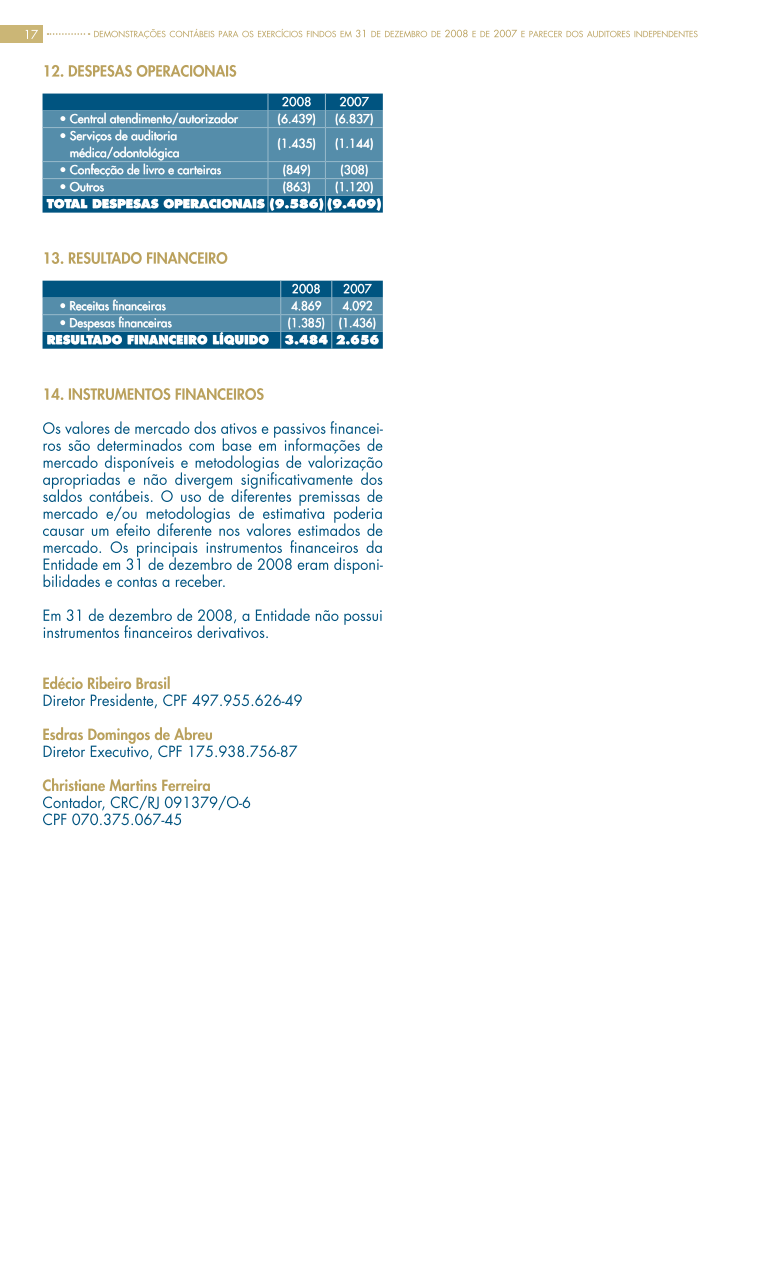
<style>
.page{position:relative;width:781px;height:1263px;background:#fff}
.page>*{position:absolute;margin:0;border:0;box-sizing:border-box;transform-origin:0 0}
.t1{font:500 12px/17px "Futura Std";color:#fff;text-align:right}
.t2{font:800 12px "Futura Std";color:#fff}
.t3{font:12px "Futura Std";color:#fff}
</style>
<div class="page">
<div style="left:0;top:26px;width:43px;height:17px;background:#cbb676"></div>
<svg style="left:48px;top:29px;width:649px;height:10px"></svg>
<svg style="left:69px;top:65px;width:167px;height:12px"></svg>
<svg style="left:69px;top:252px;width:158px;height:12px"></svg>
<svg style="left:69px;top:388px;width:195px;height:12px"></svg>
<svg style="left:43px;top:421px;width:340px;height:166px"></svg>
<svg style="left:44px;top:608px;width:338px;height:30px"></svg>
<svg style="left:43px;top:676px;width:259px;height:32px"></svg>
<svg style="left:43px;top:727px;width:254px;height:32px"></svg>
<svg style="left:43px;top:778px;width:207px;height:47px"></svg>
<svg style="left:45px;top:65px;width:18px;height:12px"></svg>
<svg style="left:43px;top:94px;width:340px;height:119px;background:#578eab"></svg>
<svg style="left:45px;top:252px;width:18px;height:12px"></svg>
<svg style="left:43px;top:281px;width:340px;height:68px;background:#4783a3"></svg>
<svg style="left:45px;top:388px;width:18px;height:12px"></svg>
<svg style="left:25px;top:30px;width:13px;height:9px"></svg>
<p class="t3" style="left:282px;top:94px;width:31px">2008</p>
<p class="t3" style="left:339px;top:94px;width:31px">2007</p>
<p class="t1" style="left:60px;top:110px;width:180px">• Central atendimento/autorizador</p>
<p class="t1" style="left:277px;top:110px;width:40px">(6.439)</p>
<p class="t1" style="left:335px;top:110px;width:40px">(6.837)</p>
<p class="t1" style="left:60px;top:127px;width:121px">• Serviços de auditoria médica/odontológica</p>
<p class="t1" style="left:277px;top:135px;width:40px">(1.435)</p>
<p class="t1" style="left:335px;top:135px;width:40px">(1.144)</p>
<p class="t1" style="left:60px;top:161px;width:163px">• Confecção de livro e carteiras</p>
<p class="t1" style="left:283px;top:161px;width:29px">(849)</p>
<p class="t1" style="left:340px;top:161px;width:29px">(308)</p>
<p class="t1" style="left:60px;top:179px;width:46px">• Outros</p>
<p class="t1" style="left:283px;top:179px;width:29px">(863)</p>
<p class="t1" style="left:335px;top:179px;width:40px">(1.120)</p>
<p class="t2" style="left:47px;top:196px;width:17px">TOTAL</p>
<p class="t2" style="left:92px;top:196px;width:291px">DESPESAS OPERACIONAIS (9.586) (9.409)</p>
<p class="t3" style="left:292px;top:281px;width:30px">2008</p>
<p class="t3" style="left:343px;top:281px;width:30px">2007</p>
<p class="t1" style="left:60px;top:298px;width:108px">• Receitas financeiras</p>
<p class="t1" style="left:291px;top:298px;width:32px">4.869</p>
<p class="t1" style="left:342px;top:298px;width:32px">4.092</p>
<p class="t1" style="left:60px;top:315px;width:114px">• Despesas financeiras</p>
<p class="t1" style="left:288px;top:315px;width:90px">(1.385) (1.436)</p>
<p class="t2" style="left:47px;top:332px;width:223px">RESULTADO FINANCEIRO LÍQUIDO</p>
<p class="t2" style="left:284px;top:332px;width:96px">3.484 2.656</p>
</div>
